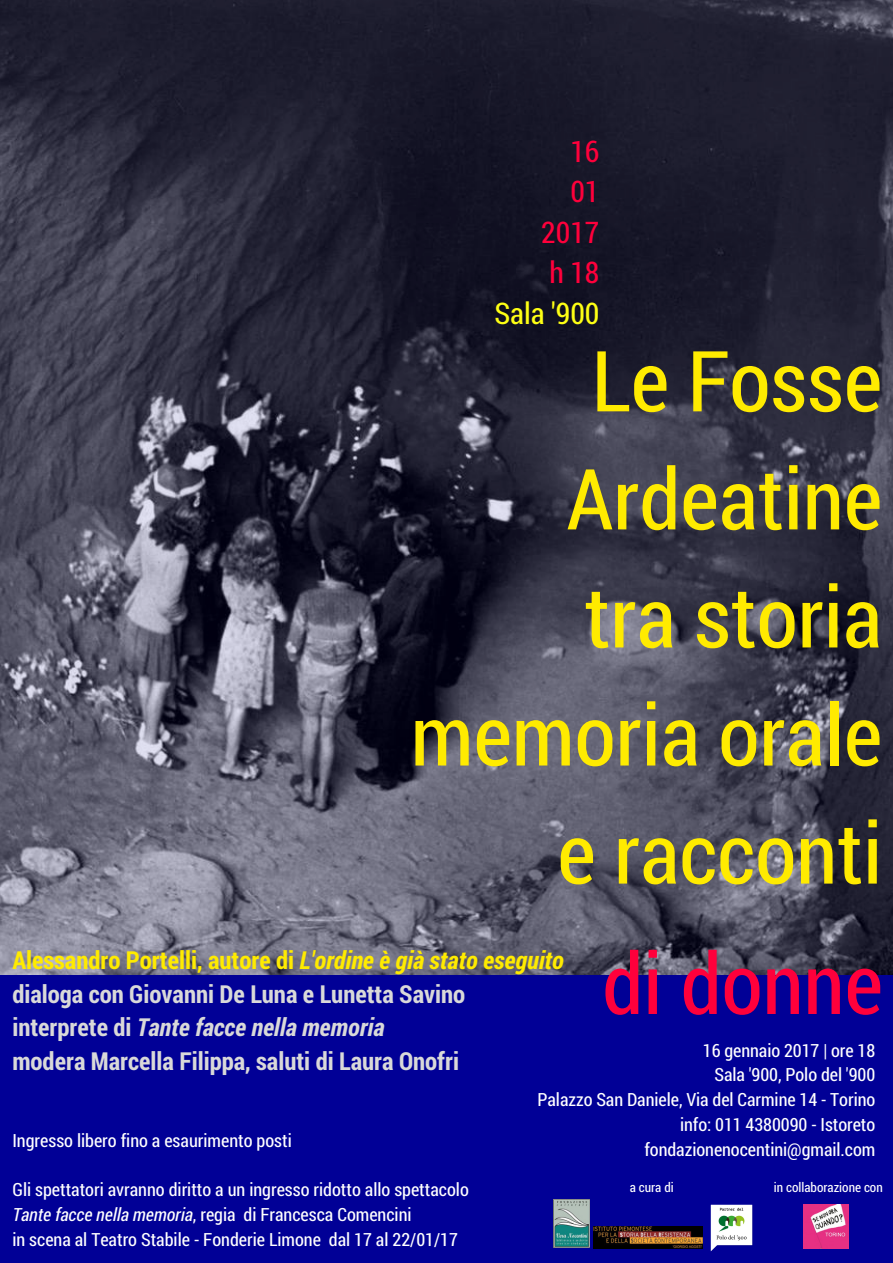
<style>
.page{position:relative;width:893px;height:1263px;background:#fff}
.page>*{position:absolute;margin:0;border:0;box-sizing:border-box;transform-origin:0 0}
.t1{font:84.3px/118.1px "Roboto Condensed";color:#ffeb00;text-align:right}
.t2{font:84.3px "Roboto Condensed";color:#ff003b}
.t3{font:29.7px/40.5px "Roboto Condensed";color:#ff003b;text-align:right}
.t4{font:29.7px "Roboto Condensed";color:#feff14}
.t5{font:700 24.75px/33.8px "Roboto Condensed";color:#d9d9d9}
.t6{font:18.15px/24.8px "Roboto Condensed";color:#fff;text-align:right}
.t7{font:13.2px "Roboto Condensed";color:#fff}
.s1{color:#ffeb00}
.s2{font-style:italic;color:#ffeb00}
.s3{font-style:italic}
</style>
<div class="page">
<div style="left:0;top:0;width:892px;height:1262px;background:#010096"></div>
<img style="left:0;top:0;width:892px;height:974px">
<img style="left:553px;top:1199px;width:36px;height:49px">
<img style="left:710px;top:1204px;width:42px;height:47px">
<img style="left:803px;top:1204px;width:45px;height:45px">
<img style="left:594px;top:1226px;width:109px;height:23px">
<h2 class="t3" style="left:541px;top:130px;width:60px">16<br>01<br>2017 h18</h2>
<h2 class="t4" style="left:494px;top:292px;width:107px">Sala '900</h2>
<h1 class="t1" style="left:410px;top:319px;width:473px">Le Fosse<br>Ardeatine<br>tra storia memoria orale e racconti</h1>
<h1 class="t2" style="left:602px;top:925px;width:282px">di donne</h1>
<h3 class="t5" style="left:12px;top:942px;width:553px"><span class="s1">Alessandro Portelli, autore di</span> <span class="s2">L'ordine è già stato eseguito </span>dialoga con Giovanni De Luna e Lunetta Savino interprete di <span class="s3">Tante facce nella memoria<br></span>modera Marcella Filippa, saluti di Laura Onofri</h3>
<p class="t6" style="left:537px;top:1037px;width:339px">16 gennaio 2017 | ore 18<br>Sala '900, Polo del '900<br>Palazzo San Daniele, Via del Carmine 14 - Torino info: 011 4380090 - Istoreto fondazionenocentini@gmail.com</p>
<p class="t6" style="left:12px;top:1127px;width:281px">Ingresso libero fino a esaurimento posti</p>
<p class="t6" style="left:12px;top:1176px;width:458px;text-align:left">Gli spettatori avranno diritto a un ingresso ridotto allo spettacolo<br><span class="s3">Tante facce nella memoria</span>, regia di Francesca Comencini<br>in scena al Teatro Stabile - Fonderie Limone dal 17 al 22/01/17</p>
<p class="t7" style="left:629px;top:1178px;width:45px">a cura di</p>
<p class="t7" style="left:773px;top:1178px;width:110px">in collaborazione con</p>
</div>
